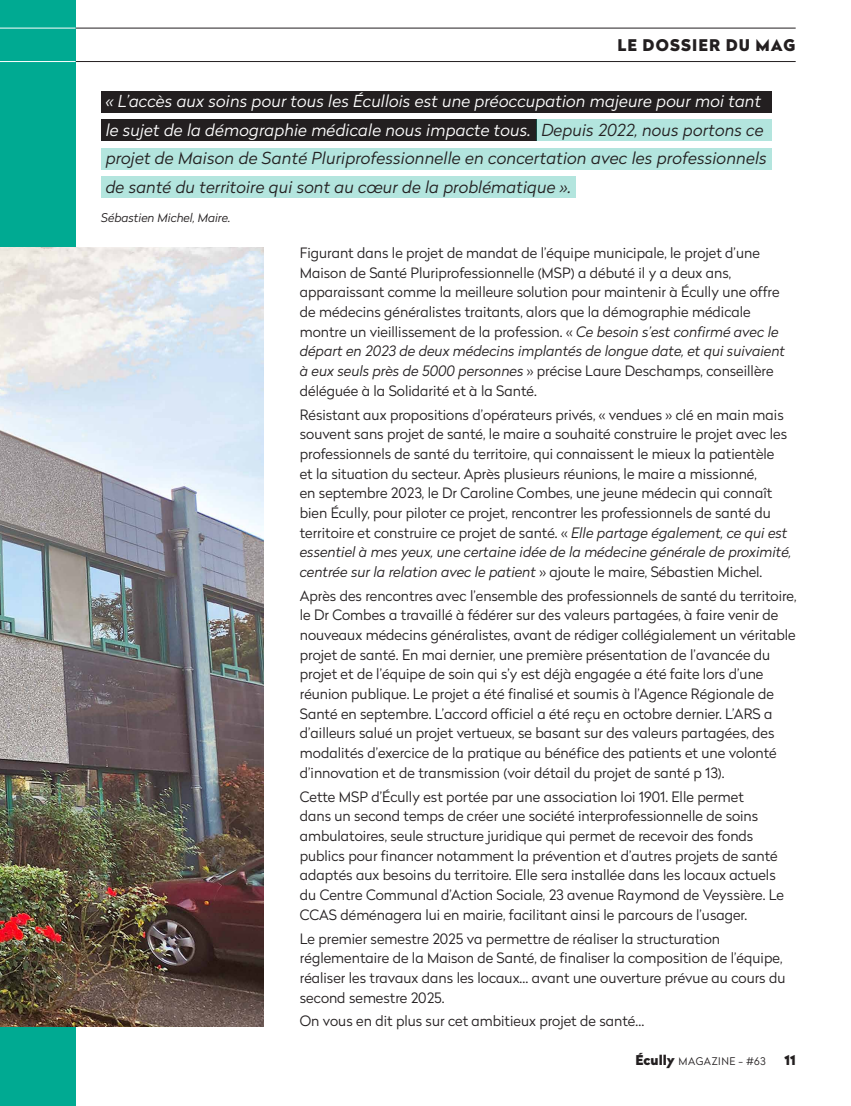
<style>
.page{position:relative;width:851px;height:1106px;background:#fff}
.page>*{position:absolute;margin:0;border:0;box-sizing:border-box;transform-origin:0 0}
.t1{font:italic 300 16.5px/28.5px "Radikal";letter-spacing:.01em;color:#231f20}
.t2{font:900 16.05px "Radikal";letter-spacing:.07em;color:#231f20}
.t3{font:300 14.25px/19.6px "Radikal";color:#231f20}
.t4{font:900 13.5px "Radikal";color:#231f20}
.t5{font:italic 300 12px "Radikal";color:#231f20}
.t6{font:300 10.5px "Radikal";letter-spacing:.05em;color:#231f20}
.s1{color:#fff}
.s2{font-style:italic}
.s3{font-weight:900;font-size:13.5px}
</style>
<div class="page">
<div style="left:101px;top:176px;width:475px;height:21px;background:#b3e5de"></div>
<div style="left:101px;top:119px;width:435px;height:22px;background:#231f20"></div>
<div style="left:536px;top:119px;width:235px;height:22px;background:#b3e5de"></div>
<div style="left:101px;top:148px;width:670px;height:21px;background:#b3e5de"></div>
<div style="left:101px;top:91px;width:670px;height:21px;background:#231f20"></div>
<hr style="left:1px;top:61px;width:794px;height:1px;background:#231f20">
<hr style="left:0;top:28px;width:795px;height:1px;background:#231f20">
<div style="left:0;top:0;width:75px;height:1106px;background:#00aa92"></div>
<hr style="left:0;top:61px;width:75px;height:1px;background:#fff">
<hr style="left:0;top:28px;width:75px;height:1px;background:#fff">
<img style="left:0;top:247px;width:264px;height:779px">
<p class="t2" style="left:617px;top:33px;width:179px">LE DOSSIER DU MAG</p>
<p class="t1" style="left:106px;top:86px;width:662px"><span class="s1">« L’accès aux soins pour tous les Écullois est une préoccupation majeure pour moi tant le sujet de la démographie médicale nous impacte tous.</span> Depuis 2022, nous portons ce projet de Maison de Santé Pluriprofessionnelle en concertation avec les professionnels de santé du territoire qui sont au cœur de la problématique ».</p>
<p class="t5" style="left:101px;top:209px;width:131px">Sébastien Michel, Maire.</p>
<p class="t3" style="left:300px;top:243px;width:486px">Figurant dans le projet de mandat de l’équipe municipale, le projet d’une Maison de Santé Pluriprofessionnelle (MSP) a débuté il y a deux ans, apparaissant comme la meilleure solution pour maintenir à Écully une offre de médecins généralistes traitants, alors que la démographie médicale montre un vieillissement de la profession. « <span class="s2">Ce besoin s’est confirmé avec le départ en 2023 de deux médecins implantés de longue date, et qui suivaient à eux seuls près de 5000 personnes</span> » précise Laure Deschamps, conseillère déléguée à la Solidarité et à la Santé.</p>
<p class="t3" style="left:300px;top:404px;width:493px">Résistant aux propositions d’opérateurs privés, « vendues » clé en main mais souvent sans projet de santé, le maire a souhaité construire le projet avec les professionnels de santé du territoire, qui connaissent le mieux la patientèle<br>et la situation du secteur. Après plusieurs réunions, le maire a missionné,<br>en septembre 2023, le Dr Caroline Combes, une jeune médecin qui connaît bien Écully, pour piloter ce projet, rencontrer les professionnels de santé du territoire et construire ce projet de santé. « <span class="s2">Elle partage également, ce qui est essentiel à mes yeux, une certaine idée de la médecine générale de proximité, centrée sur la relation avec le patient</span> » ajoute le maire, Sébastien Michel.</p>
<p class="t3" style="left:300px;top:585px;width:498px">Après des rencontres avec l’ensemble des professionnels de santé du territoire, le Dr Combes a travaillé à fédérer sur des valeurs partagées, à faire venir de nouveaux médecins généralistes, avant de rédiger collégialement un véritable projet de santé. En mai dernier, une première présentation de l’avancée du projet et de l’équipe de soin qui s’y est déjà engagée a été faite lors d’une réunion publique. Le projet a été finalisé et soumis à l’Agence Régionale de Santé en septembre. L’accord officiel a été reçu en octobre dernier. L’ARS a d’ailleurs salué un projet vertueux, se basant sur des valeurs partagées, des modalités d’exercice de la pratique au bénéfice des patients et une volonté d’innovation et de transmission (voir détail du projet de santé p 13).</p>
<p class="t3" style="left:300px;top:786px;width:485px">Cette MSP d’Écully est portée par une association loi 1901. Elle permet<br>dans un second temps de créer une société interprofessionnelle de soins ambulatoires, seule structure juridique qui permet de recevoir des fonds publics pour financer notamment la prévention et d’autres projets de santé adaptés aux besoins du territoire. Elle sera installée dans les locaux actuels du Centre Communal d’Action Sociale, 23 avenue Raymond de Veyssière. Le CCAS déménagera lui en mairie, facilitant ainsi le parcours de l’usager.</p>
<p class="t3" style="left:300px;top:928px;width:487px">Le premier semestre 2025 va permettre de réaliser la structuration réglementaire de la Maison de Santé, de finaliser la composition de l’équipe, réaliser les travaux dans les locaux… avant une ouverture prévue au cours du second semestre 2025.</p>
<p class="t3" style="left:300px;top:1011px;width:346px">On vous en dit plus sur cet ambitieux projet de santé…</p>
<p class="t6" style="left:635px;top:1053px;width:132px"><span class="s3">Écully</span> MAGAZINE - #63</p>
<p class="t4" style="left:784px;top:1049px;width:13px">11</p>
</div>
